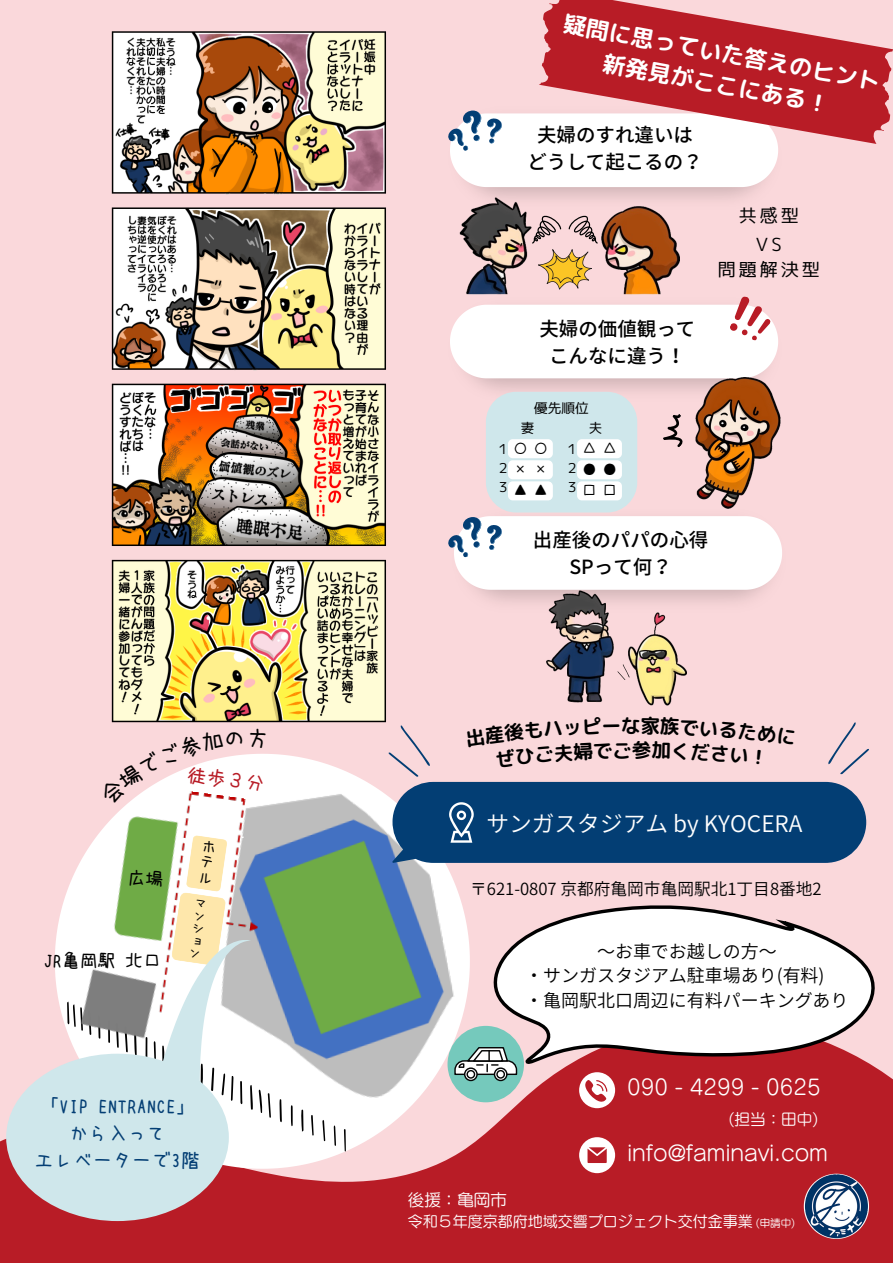
<style>
.page{position:relative;width:893px;height:1264px;background:#fff}
.page>*{position:absolute;margin:0;border:0;box-sizing:border-box;transform-origin:0 0}
.t1{font:22.95px "rounded mplus 1 p bold";color:#fff}
.t2{font:22.65px "Source Han Sans JP";color:#fff}
.t3{font:21px "Canva G Maru Go Pro M";color:#fff}
.t4{font:500 19.5px "Gen Shin Gothic";color:#000}
.t5{font:19.5px "uzura font";color:#033e74}
.t6{font:19.5px "uzura font";color:#b81c26}
.t7{font:19.5px "rounded mplus 1 p bold";color:#000}
.t8{font:18px "Source Han Sans JP";color:#000}
.t9{font:18px "mplus 1 p regular";letter-spacing:.17em;color:#000}
.t10{font:18px "uzura font";color:#000}
.t11{font:16.65px "Source Han Sans JP";color:#000}
.t12{font:16.5px "Canva G Maru Go Pro M";color:#fff}
.t13{font:15.6px "Canva G Maru Go Pro M";color:#fff}
.t14{font:15px "Canva G Maru Go Pro M";color:#fff}
.t15{font:13.65px "uzura font";color:#000}
.t16{font:13.65px "mplus 1 p regular";color:#000}
.t17{font:12.6px/12.6px "uzura font";color:#000;text-align:justify}
.t18{font:10.5px "Canva G Maru Go Pro M";color:#fff}
.s1{font-family:"mplus 1 p regular"}
</style>
<div class="page">
<div style="left:0;top:0;width:892px;height:1262px;background:#fad8db"></div>
<div style="left:0;top:1064px;width:892px;height:198px;background:#b81c26"></div>
<svg style="left:579px;top:1072px;width:36px;height:36px"></svg>
<svg style="left:579px;top:1137px;width:36px;height:36px"></svg>
<img style="left:99px;top:754px;width:466px;height:388px">
<svg style="left:884px;top:1064px;width:8px;height:7px"></svg>
<div style="left:447px;top:1025px;width:77px;height:77px;background:#75c9bc;border-radius:50%"></div>
<svg style="left:454px;top:1047px;width:64px;height:28px"></svg>
<svg style="left:464px;top:1068px;width:13px;height:12px"></svg>
<div style="left:464px;top:1067px;width:13px;height:14px;border:1px solid #040505;border-radius:50%"></div>
<svg style="left:467px;top:1070px;width:7px;height:7px"></svg>
<div style="left:466px;top:1069px;width:9px;height:9px;border:1px solid #040505;border-radius:50%"></div>
<svg style="left:494px;top:1068px;width:13px;height:12px"></svg>
<div style="left:493px;top:1067px;width:14px;height:14px;border:1px solid #040505;border-radius:50%"></div>
<svg style="left:497px;top:1070px;width:7px;height:7px"></svg>
<div style="left:496px;top:1069px;width:9px;height:9px;border:1px solid #040505;border-radius:50%"></div>
<svg style="left:480px;top:902px;width:395px;height:162px"></svg>
<img style="left:473px;top:378px;width:222px;height:20px">
<img style="left:477px;top:589px;width:285px;height:13px">
<svg style="left:450px;top:296px;width:328px;height:82px;background:#fcf5f5"></svg>
<svg style="left:448px;top:110px;width:325px;height:77px;background:#eeeef2"></svg>
<svg style="left:448px;top:509px;width:334px;height:80px;background:#f8f5f6"></svg>
<div style="left:486px;top:392px;width:151px;height:120px;background:#cfe7eb;border-radius:30px"></div>
<div style="left:508px;top:439px;width:45px;height:19px;background:#fff;border-radius:5px"></div>
<div style="left:508px;top:460px;width:45px;height:19px;background:#fff;border-radius:5px"></div>
<div style="left:508px;top:481px;width:45px;height:19px;background:#fff;border-radius:5px"></div>
<div style="left:577px;top:439px;width:45px;height:19px;background:#fff;border-radius:5px"></div>
<div style="left:577px;top:460px;width:45px;height:19px;background:#fff;border-radius:5px"></div>
<div style="left:577px;top:481px;width:45px;height:19px;background:#fff;border-radius:5px"></div>
<svg style="left:530px;top:0;width:362px;height:173px;fill:#b81c26"></svg>
<img style="left:695px;top:377px;width:85px;height:131px">
<img style="left:459px;top:197px;width:220px;height:98px">
<img style="left:546px;top:590px;width:140px;height:116px">
<svg style="left:663px;top:414px;width:20px;height:33px"></svg>
<svg style="left:532px;top:215px;width:29px;height:28px"></svg>
<svg style="left:568px;top:215px;width:29px;height:28px"></svg>
<svg style="left:538px;top:249px;width:54px;height:40px"></svg>
<svg style="left:617px;top:664px;width:12px;height:16px"></svg>
<img style="left:111px;top:31px;width:275px;height:692px">
<img style="left:139px;top:788px;width:136px;height:46px">
<img style="left:799px;top:1168px;width:74px;height:75px">
<svg style="left:99px;top:754px;width:143px;height:51px"></svg>
<svg style="left:388px;top:722px;width:481px;height:140px"></svg>
<svg style="left:6px;top:834px;width:348px;height:386px;background:#c8c8c0"></svg>
<p class="t6" style="left:188px;top:765px;width:79px;rotate:6deg">徒歩３分</p>
<p class="t10" style="left:127px;top:869px;width:37px">広場</p>
<p class="t10" style="left:44px;top:951px;width:118px">JR亀岡駅 北口</p>
<p class="t17" style="left:195px;top:896px;width:14px;rotate:7deg">マンション</p>
<p class="t5" style="left:40px;top:1096px;width:157px">「VIP ENTRANCE」</p>
<p class="t5" style="left:69px;top:1123px;width:99px">から入って</p>
<p class="t5" style="left:35px;top:1150px;width:167px">エレベーターで3階</p>
<p class="t1" style="left:567px;top:6px;width:323px;rotate:11deg">疑問に思っていた答えのヒント</p>
<p class="t1" style="left:606px;top:46px;width:231px;rotate:11deg">新発見がここにある！</p>
<p class="t4" style="left:537px;top:121px;width:157px">夫婦のすれ違いは</p>
<p class="t4" style="left:527px;top:148px;width:177px">どうして起こるの？</p>
<p class="t9" style="left:738px;top:202px;width:61px">共感型</p>
<p class="t9" style="left:755px;top:232px;width:27px">VS</p>
<p class="t9" style="left:717px;top:256px;width:104px">問題解決型</p>
<p class="t4" style="left:539px;top:315px;width:157px">夫婦の価値観って</p>
<p class="t4" style="left:549px;top:342px;width:138px">こんなに違う！</p>
<p class="t16" style="left:534px;top:398px;width:56px">優先順位</p>
<p class="t16" style="left:520px;top:419px;width:15px">妻</p>
<p class="t16" style="left:588px;top:419px;width:15px">夫</p>
<p class="t15" style="left:496px;top:441px;width:53px"><span class="s1">１</span> ○ ○</p>
<p class="t15" style="left:496px;top:462px;width:53px"><span class="s1">２</span> × ×</p>
<p class="t16" style="left:496px;top:477px;width:15px">３</p>
<p class="t15" style="left:565px;top:441px;width:52px"><span class="s1">１</span> △ △</p>
<p class="t15" style="left:565px;top:462px;width:52px"><span class="s1">２</span> ● ●</p>
<p class="t16" style="left:565px;top:477px;width:15px">３</p>
<p class="t15" style="left:513px;top:483px;width:35px">▲ ▲</p>
<p class="t15" style="left:582px;top:483px;width:35px">□ □</p>
<p class="t4" style="left:533px;top:526px;width:177px">出産後のパパの心得</p>
<p class="t4" style="left:569px;top:553px;width:104px">SPって何？</p>
<p class="t7" style="left:621px;top:711px;width:21px">な</p>
<p class="t7" style="left:632px;top:736px;width:21px">参</p>
<p class="t2" style="left:486px;top:806px;width:317px">サンガスタジアム by KYOCERA</p>
<p class="t11" style="left:470px;top:875px;width:353px">〒621-0807 京都府亀岡市亀岡駅北1丁目 8番地2</p>
<p class="t8" style="left:597px;top:936px;width:181px">〜お車でお越しの方〜</p>
<p class="t8" style="left:525px;top:961px;width:301px">・サンガスタジアム駐車場あり(有料)</p>
<p class="t8" style="left:525px;top:986px;width:325px">・亀岡駅北口周辺に有料パーキングあり</p>
<p class="t3" style="left:627px;top:1076px;width:195px">090 - 4299 - 0625</p>
<p class="t13" style="left:728px;top:1110px;width:92px">(担当：田中)</p>
<p class="t3" style="left:627px;top:1142px;width:202px">INFO@FAMINAVI.COM</p>
<p class="t12" style="left:408px;top:1191px;width:100px">後援：亀岡市</p>
<p class="t14" style="left:408px;top:1214px;width:346px">令和５年度京都府地域交響プロジェクト交付金事業</p>
<p class="t18" style="left:755px;top:1217px;width:41px">(申請中)</p>
</div>
